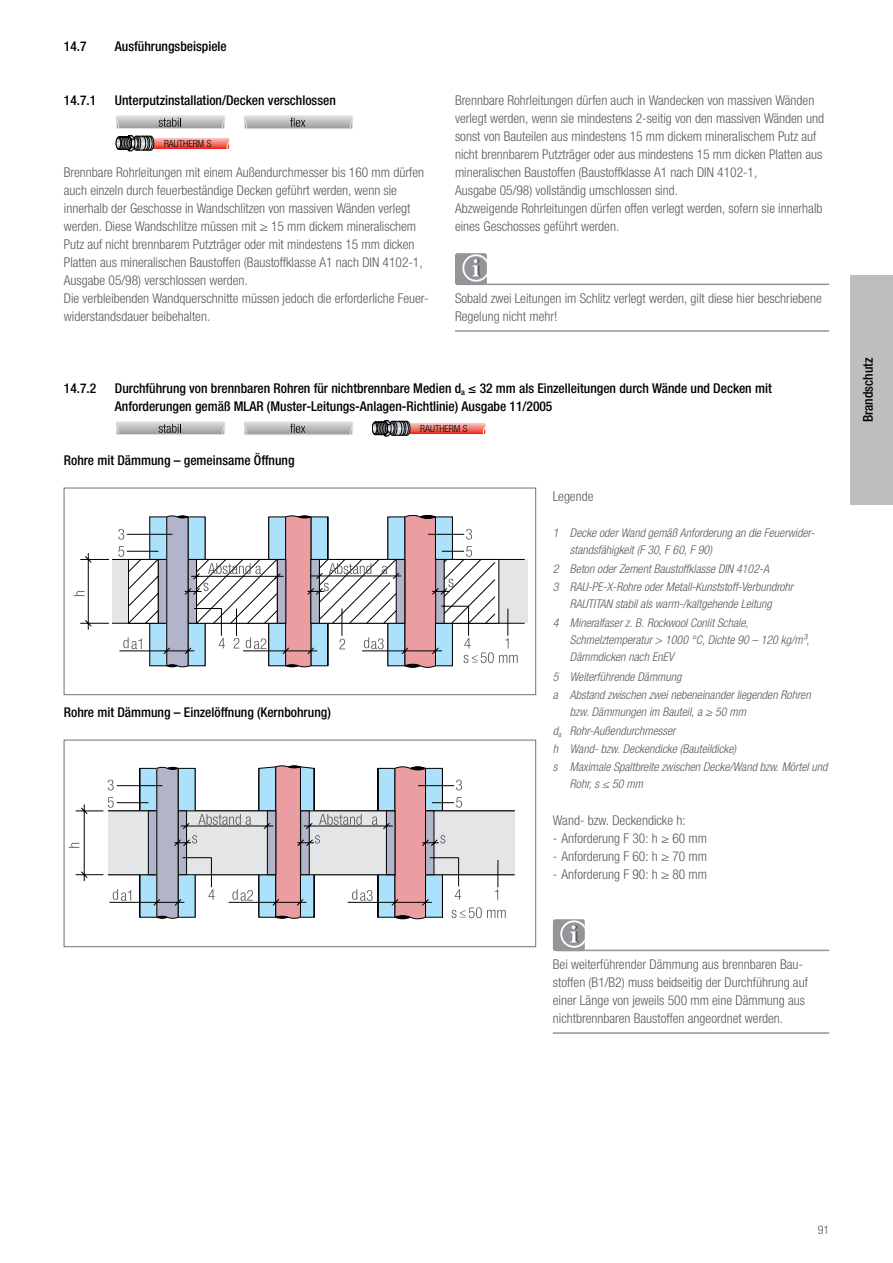
<style>
.page{position:relative;width:893px;height:1263px;background:#fff}
.page>*{position:absolute;margin:0;border:0;box-sizing:border-box;transform-origin:0 0}
.t1{font:300 condensed 13.5px/18px "Helvetica Neue LTW1 G";color:#58595b}
.t2{font:500 condensed 13.5px/18px "Helvetica Neue LTW1 G";color:#000}
.t3{font:italic 300 condensed 12px/18px "Helvetica Neue LTW1 G";color:#58595b}
.t4{font:300 condensed 12px "Helvetica Neue LTW1 G";color:#58595b}
.t5{font:300 condensed 9.9px "Helvetica Neue LTW1 G";color:#000}
</style>
<div class="page">
<hr style="left:459px;top:284px;width:370px;height:1px;background:#939598">
<hr style="left:455px;top:330px;width:374px;height:2px;background:#939598">
<div style="left:455px;top:253px;width:32px;height:32px;background:#939598;border-radius:2px"></div>
<svg style="left:461px;top:253px;width:26px;height:29px"></svg>
<hr style="left:557px;top:950px;width:272px;height:1px;background:#939598">
<hr style="left:553px;top:1032px;width:276px;height:2px;background:#939598">
<div style="left:553px;top:919px;width:32px;height:32px;background:#939598;border-radius:2px"></div>
<svg style="left:559px;top:919px;width:26px;height:30px"></svg>
<svg style="left:116px;top:116px;width:110px;height:13px"></svg>
<svg style="left:244px;top:116px;width:110px;height:13px"></svg>
<svg style="left:116px;top:135px;width:114px;height:16px"></svg>
<svg style="left:116px;top:422px;width:110px;height:13px"></svg>
<svg style="left:244px;top:422px;width:110px;height:13px"></svg>
<svg style="left:372px;top:420px;width:114px;height:16px"></svg>
<div style="left:112px;top:559px;width:416px;height:64px;background:#e4e5e6"></div>
<hr style="left:112px;top:623px;width:412px;height:1px;background:#000">
<hr style="left:112px;top:559px;width:412px;height:1px;background:#000">
<svg style="left:80px;top:553px;width:38px;height:77px"></svg>
<svg style="left:74px;top:591px;width:11px;height:5px"></svg>
<svg style="left:118px;top:515px;width:400px;height:153px"></svg>
<div style="left:64px;top:488px;width:472px;height:207px;border:1px solid #717275"></div>
<div style="left:178px;top:768px;width:17px;height:149px;background:#abe1fa;border:1px solid #000"></div>
<div style="left:108px;top:811px;width:406px;height:64px;background:#e4e5e6"></div>
<hr style="left:108px;top:874px;width:406px;height:1px;background:#000">
<hr style="left:108px;top:810px;width:406px;height:1px;background:#000">
<svg style="left:139px;top:767px;width:40px;height:152px"></svg>
<svg style="left:75px;top:785px;width:423px;height:121px"></svg>
<svg style="left:113px;top:889px;width:18px;height:12px"></svg>
<svg style="left:452px;top:907px;width:54px;height:11px"></svg>
<svg style="left:108px;top:780px;width:6px;height:10px"></svg>
<svg style="left:108px;top:797px;width:6px;height:11px"></svg>
<svg style="left:456px;top:780px;width:6px;height:10px"></svg>
<svg style="left:456px;top:797px;width:6px;height:11px"></svg>
<svg style="left:455px;top:889px;width:6px;height:11px"></svg>
<svg style="left:495px;top:889px;width:3px;height:11px"></svg>
<svg style="left:192px;top:766px;width:253px;height:153px"></svg>
<svg style="left:69px;top:843px;width:10px;height:5px"></svg>
<div style="left:64px;top:740px;width:472px;height:207px;border:1px solid #717275"></div>
<div style="left:850px;top:275px;width:43px;height:230px;background:#bcbec0"></div>
<p class="t2" style="left:64px;top:37px;width:24px">14.7</p>
<p class="t2" style="left:115px;top:37px;width:113px">Ausführungsbeispiele</p>
<p class="t2" style="left:64px;top:91px;width:34px">14.7.1</p>
<p class="t2" style="left:115px;top:91px;width:222px">Unterputzinstallation/Decken verschlossen</p>
<p class="t5" style="left:164px;top:138px;width:49px">RAUTHERM S</p>
<p class="t1" style="left:64px;top:163px;width:366px">Brennbare Rohrleitungen mit einem Außendurchmesser bis 160 mm dürfen auch einzeln durch feuerbeständige Decken geführt werden, wenn sie innerhalb der Geschosse in Wandschlitzen von massiven Wänden verlegt werden. Diese Wandschlitze müssen mit ≥ 15 mm dickem mineralischem Putz auf nicht brennbarem Putzträger oder mit mindestens 15 mm dicken Platten aus mineralischen Baustoffen (Baustoffklasse A1 nach DIN 4102-1, Ausgabe 05/98) verschlossen werden.<br>Die verbleibenden Wandquerschnitte müssen jedoch die erforderliche Feuer&shy;widerstandsdauer beibehalten.</p>
<p class="t1" style="left:455px;top:91px;width:371px">Brennbare Rohrleitungen dürfen auch in Wandecken von massiven Wänden verlegt werden, wenn sie mindestens 2-seitig von den massiven Wänden und sonst von Bauteilen aus mindestens 15 mm dickem mineralischem Putz auf nicht brennbarem Putzträger oder aus mindestens 15 mm dicken Platten aus mineralischen Baustoffen (Baustoffklasse A1 nach DIN 4102-1,<br>Ausgabe 05/98) vollständig umschlossen sind.<br>Abzweigende Rohrleitungen dürfen offen verlegt werden, sofern sie innerhalb eines Geschosses geführt werden.</p>
<p class="t1" style="left:455px;top:289px;width:368px">Sobald zwei Leitungen im Schlitz verlegt werden, gilt diese hier beschriebene<br>Regelung nicht mehr!</p>
<p class="t2" style="left:64px;top:379px;width:34px">14.7.2</p>
<p class="t2" style="left:115px;top:379px;width:658px">Durchführung von brennbaren Rohren für nichtbrennbare Medien d<sub>a</sub> ≤ 32 mm als Einzelleitungen durch Wände und Decken mit<br>Anforderungen gemäß MLAR (Muster-Leitungs-Anlagen-Richtlinie) Ausgabe 11/2005</p>
<p class="t2" style="left:64px;top:451px;width:232px">Rohre mit Dämmung – gemeinsame Öffnung</p>
<p class="t5" style="left:420px;top:423px;width:49px">RAUTHERM S</p>
<p class="t2" style="left:64px;top:703px;width:268px">Rohre mit Dämmung – Einzelöffnung (Kernbohrung)</p>
<p class="t1" style="left:553px;top:487px;width:42px">Legende</p>
<p class="t3" style="left:570px;top:525px;width:246px;line-height:16.8px;text-indent:-17px">1 Decke oder Wand gemäß Anforderung an die Feuerwider&shy;standsfähigkeit (F 30, F 60, F 90)</p>
<p class="t3" style="left:553px;top:560px;width:242px">2 Beton oder Zement Baustoffklasse DIN 4102-A<br>3 RAU-PE-X-Rohre oder Metall-Kunststoff-Verbundrohr</p>
<p class="t3" style="left:553px;top:594px;width:220px;line-height:19.2px;text-indent:17px">RAUTITAN stabil als warm-/kaltgehende Leitung<br>4 Mineralfaser z. B. Rockwool Conlit Schale,</p>
<p class="t3" style="left:570px;top:631px;width:241px;line-height:16.8px">Schmelztemperatur &gt; 1000 °C, Dichte 90 – 120 kg/m³,<br>Dämmdicken nach EnEV</p>
<p class="t3" style="left:553px;top:668px;width:259px">5 Weiterführende Dämmung<br>a Abstand zwischen zwei nebeneinander liegenden Rohren</p>
<p class="t3" style="left:553px;top:702px;width:195px;line-height:19.2px;text-indent:17px">bzw. Dämmungen im Bauteil, a ≥ 50 mm d<sub>a</sub> Rohr-Außendurchmesser</p>
<p class="t3" style="left:553px;top:740px;width:276px">h Wand- bzw. Deckendicke (Bauteildicke)<br>s Maximale Spaltbreite zwischen Decke/Wand bzw. Mörtel und</p>
<p class="t3" style="left:570px;top:775px;width:75px">Rohr, s ≤ 50 mm</p>
<p class="t1" style="left:553px;top:811px;width:134px">Wand- bzw. Deckendicke h:</p>
<p class="t1" style="left:553px;top:829px;width:156px">- Anforderung F 30: h ≥ 60 mm</p>
<p class="t1" style="left:553px;top:847px;width:156px">- Anforderung F 60: h ≥ 70 mm</p>
<p class="t1" style="left:553px;top:865px;width:156px">- Anforderung F 90: h ≥ 80 mm</p>
<p class="t1" style="left:553px;top:955px;width:257px">Bei weiterführender Dämmung aus brennbaren Bau&shy;stoffen (B1/B2) muss beidseitig der Durchführung auf einer Länge von jeweils 500 mm eine Dämmung aus nichtbrennbaren Baustoffen angeordnet werden.</p>
<p class="t2" style="left:859px;top:422px;width:66px;rotate:-90deg">Brandschutz</p>
<p class="t4" style="left:818px;top:1222px;width:13px">91</p>
</div>
